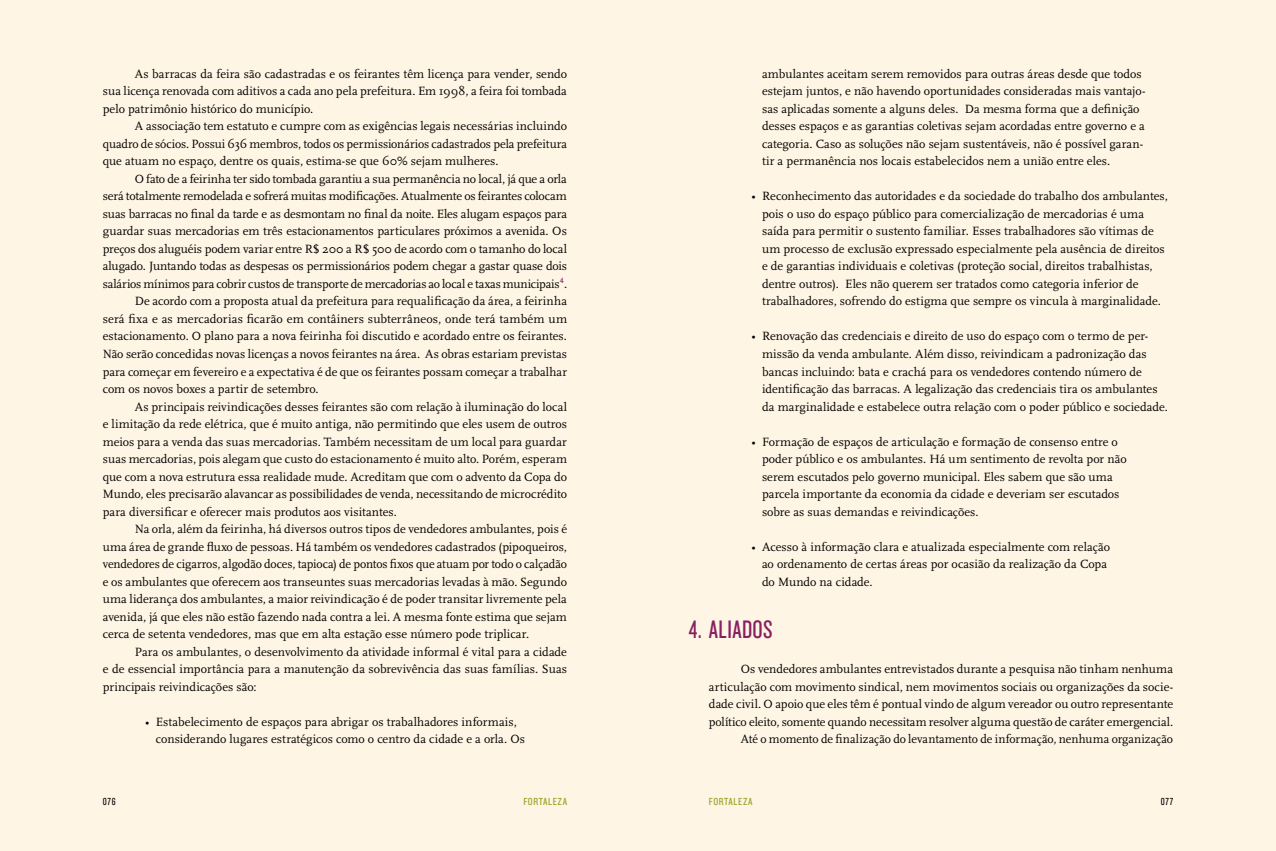
<style>
.page{position:relative;width:1276px;height:851px;background:#fff}
.page>*{position:absolute;margin:0;border:0;box-sizing:border-box;transform-origin:0 0}
.t1{font:26.25px "Knockout HTF28 Junior Featherwt";letter-spacing:.015em;color:#87226c}
.t2{font:12.5px/17.5px "Scala";color:#000}
.t3{font:10.62px "Knockout HTF29 Junior Liteweight";letter-spacing:.085em;color:#9ead35}
.t4{font:10.62px "Knockout HTF28 Junior Featherwt";letter-spacing:.07em;color:#000}
</style>
<div class="page">
<div style="left:0;top:0;width:1276px;height:850px;background:#fff5e4"></div>
<p class="t2" style="left:103px;top:65px;width:466px;text-align:justify;text-indent:32px">As barracas da feira são cadastradas e os feirantes têm licença para vender, sendo sua licença renovada com aditivos a cada ano pela prefeitura. Em 1998, a feira foi tombada pelo patrimônio histórico do município.</p>
<p class="t2" style="left:103px;top:118px;width:466px;text-align:justify;text-indent:32px">A associação tem estatuto e cumpre com as exigências legais necessárias incluindo quadro de sócios. Possui 636 membros, todos os permissionários cadastrados pela prefeitura que atuam no espaço, dentre os quais, estima-se que 60% sejam mulheres.</p>
<p class="t2" style="left:135px;top:170px;width:434px">O fato de a feirinha ter sido tombada garantiu a sua permanência no local, já que a orla</p>
<p class="t2" style="left:103px;top:188px;width:466px">será totalmente remodelada e sofrerá muitas modificações. Atualmente os feirantes colocam</p>
<p class="t2" style="left:103px;top:205px;width:466px">suas barracas no final da tarde e as desmontam no final da noite. Eles alugam espaços para</p>
<p class="t2" style="left:103px;top:223px;width:466px">guardar suas mercadorias em três estacionamentos particulares próximos a avenida. Os</p>
<p class="t2" style="left:103px;top:240px;width:466px">preços dos aluguéis podem variar entre R$ 200 a R$ 500 de acordo com o tamanho do local</p>
<p class="t2" style="left:103px;top:258px;width:466px">alugado. Juntando todas as despesas os permissionários podem chegar a gastar quase dois</p>
<p class="t2" style="left:103px;top:275px;width:466px">salários mínimos para cobrir custos de transporte de mercadorias ao local e taxas municipais<sup>4</sup>.</p>
<p class="t2" style="left:135px;top:293px;width:434px">De acordo com a proposta atual da prefeitura para requalificação da área, a feirinha</p>
<p class="t2" style="left:103px;top:310px;width:466px">será fixa e as mercadorias ficarão em contâiners subterrâneos, onde terá também um</p>
<p class="t2" style="left:103px;top:328px;width:466px">estacionamento. O plano para a nova feirinha foi discutido e acordado entre os feirantes.</p>
<p class="t2" style="left:103px;top:345px;width:466px">Não serão concedidas novas licenças a novos feirantes na área. As obras estariam previstas</p>
<p class="t2" style="left:103px;top:363px;width:466px">para começar em fevereiro e a expectativa é de que os feirantes possam começar a trabalhar</p>
<p class="t2" style="left:103px;top:380px;width:217px">com os novos boxes a partir de setembro.</p>
<p class="t2" style="left:135px;top:398px;width:434px">As principais reivindicações desses feirantes são com relação à iluminação do local</p>
<p class="t2" style="left:103px;top:415px;width:466px">e limitação da rede elétrica, que é muito antiga, não permitindo que eles usem de outros</p>
<p class="t2" style="left:103px;top:433px;width:466px">meios para a venda das suas mercadorias. Também necessitam de um local para guardar</p>
<p class="t2" style="left:103px;top:450px;width:466px">suas mercadorias, pois alegam que custo do estacionamento é muito alto. Porém, esperam</p>
<p class="t2" style="left:103px;top:468px;width:466px">que com a nova estrutura essa realidade mude. Acreditam que com o advento da Copa do</p>
<p class="t2" style="left:103px;top:485px;width:466px">Mundo, eles precisarão alavancar as possibilidades de venda, necessitando de microcrédito</p>
<p class="t2" style="left:103px;top:503px;width:296px">para diversificar e oferecer mais produtos aos visitantes.</p>
<p class="t2" style="left:135px;top:520px;width:434px">Na orla, além da feirinha, há diversos outros tipos de vendedores ambulantes, pois é</p>
<p class="t2" style="left:103px;top:538px;width:466px">uma área de grande fluxo de pessoas. Há também os vendedores cadastrados (pipoqueiros,</p>
<p class="t2" style="left:103px;top:555px;width:466px">vendedores de cigarros, algodão doces, tapioca) de pontos fixos que atuam por todo o calçadão</p>
<p class="t2" style="left:103px;top:573px;width:466px">e os ambulantes que oferecem aos transeuntes suas mercadorias levadas à mão. Segundo</p>
<p class="t2" style="left:103px;top:590px;width:466px">uma liderança dos ambulantes, a maior reivindicação é de poder transitar livremente pela</p>
<p class="t2" style="left:103px;top:608px;width:466px">avenida, já que eles não estão fazendo nada contra a lei. A mesma fonte estima que sejam</p>
<p class="t2" style="left:103px;top:625px;width:428px">cerca de setenta vendedores, mas que em alta estação esse número pode triplicar.</p>
<p class="t2" style="left:135px;top:643px;width:434px">Para os ambulantes, o desenvolvimento da atividade informal é vital para a cidade</p>
<p class="t2" style="left:103px;top:660px;width:466px">e de essencial importância para a manutenção da sobrevivência das suas famílias. Suas</p>
<p class="t2" style="left:103px;top:678px;width:155px">principais reivindicações são:</p>
<p class="t2" style="left:156px;top:713px;width:371px;text-indent:-11px">• Estabelecimento de espaços para abrigar os trabalhadores informais, considerando lugares estratégicos como o centro da cidade e a orla. Os</p>
<p class="t2" style="left:762px;top:65px;width:385px">ambulantes aceitam serem removidos para outras áreas desde que todos estejam juntos, e não havendo oportunidades consideradas mais vantajo&shy;sas aplicadas somente a alguns deles. Da mesma forma que a definição desses espaços e as garantias coletivas sejam acordadas entre governo e a categoria. Caso as soluções não sejam sustentáveis, não é possível garan&shy;tir a permanência nos locais estabelecidos nem a união entre eles.</p>
<p class="t2" style="left:762px;top:188px;width:407px;text-indent:-11px">• Reconhecimento das autoridades e da sociedade do trabalho dos ambulantes, pois o uso do espaço público para comercialização de mercadorias é uma saída para permitir o sustento familiar. Esses trabalhadores são vítimas de um processo de exclusão expressado especialmente pela ausência de direitos e de garantias individuais e coletivas (proteção social, direitos trabalhistas, dentre outros). Eles não querem ser tratados como categoria inferior de trabalhadores, sofrendo do estigma que sempre os vincula à marginalidade.</p>
<p class="t2" style="left:762px;top:328px;width:407px;text-indent:-11px">• Renovação das credenciais e direito de uso do espaço com o termo de per&shy;missão da venda ambulante. Além disso, reivindicam a padronização das bancas incluindo: bata e crachá para os vendedores contendo número de identificação das barracas. A legalização das credenciais tira os ambulantes da marginalidade e estabelece outra relação com o poder público e sociedade.</p>
<p class="t2" style="left:762px;top:433px;width:366px;text-indent:-11px">• Formação de espaços de articulação e formação de consenso entre o poder público e os ambulantes. Há um sentimento de revolta por não serem escutados pelo governo municipal. Eles sabem que são uma parcela importante da economia da cidade e deveriam ser escutados sobre as suas demandas e reivindicações.</p>
<p class="t2" style="left:762px;top:538px;width:349px;text-indent:-11px">• Acesso à informação clara e atualizada especialmente com relação ao ordenamento de certas áreas por ocasião da realização da Copa do Mundo na cidade.</p>
<h1 class="t1" style="left:689px;top:616px;width:85px">4. ALIADOS</h1>
<p class="t2" style="left:709px;top:660px;width:466px;text-align:right">Os vendedores ambulantes entrevistados durante a pesquisa não tinham nenhuma articulação com movimento sindical, nem movimentos sociais ou organizações da socie&shy;dade civil. O apoio que eles têm é pontual vindo de algum vereador ou outro representante político eleito, somente quando necessitam resolver alguma questão de caráter emergencial.<br>Até o momento de finalização do levantamento de informação, nenhuma organização</p>
<p class="t3" style="left:523px;top:795px;width:45px">FORTALEZA</p>
<p class="t3" style="left:709px;top:795px;width:45px">FORTALEZA</p>
<p class="t4" style="left:103px;top:795px;width:14px">076</p>
<p class="t4" style="left:1160px;top:795px;width:14px">077</p>
</div>
